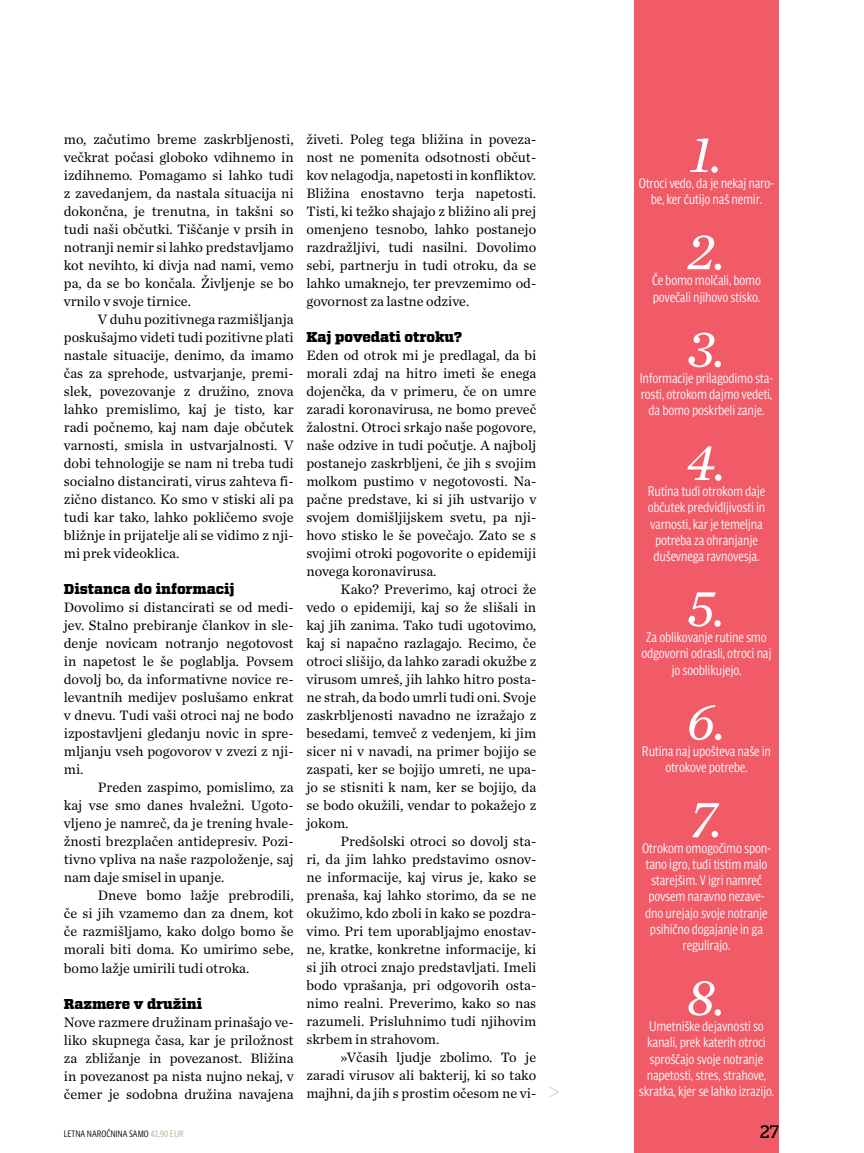
<style>
.page{position:relative;width:864px;height:1153px;background:#fff}
.page>*{position:absolute;margin:0;border:0;box-sizing:border-box;transform-origin:0 0}
.t1{font:italic 54px "Chronicle Text G1";color:#fff}
.t2{font:18px "Stag";color:#000}
.t3{font:14.25px/18px "Chronicle Text G1";color:#000;text-align:justify}
.t4{font:900 14.25px "Vitesse";color:#000}
.t5{font:13.5px/16.2px "Olisipone Head";letter-spacing:-.015em;color:#fff;text-align:center}
.t6{font:9px "Olisipone Head";color:#000}
.s1{color:#b8a988}
</style>
<div class="page">
<div style="left:634px;top:0;width:144px;height:1152px;background:#f15b67"></div>
<svg style="left:549px;top:1086px;width:9px;height:11px"></svg>
<p class="t3" style="left:64px;top:131px;width:231px">mo, začutimo breme zaskrbljenosti, večkrat počasi globoko vdihnemo in izdihnemo. Pomagamo si lahko tudi z zavedanjem, da nastala situacija ni dokončna, je trenutna, in takšni so tudi naši občutki. Tiščanje v prsih in notranji nemir si lahko predstavljamo kot nevihto, ki divja nad nami, vemo pa, da se bo končala. Življenje se bo vrnilo v svoje tirnice.</p>
<p class="t3" style="left:64px;top:311px;width:231px;text-indent:34px">V duhu pozitivnega razmišljanja poskušajmo videti tudi pozitivne plati nastale situacije, denimo, da imamo čas za sprehode, ustvarjanje, premi&shy;slek, povezovanje z družino, znova lahko premislimo, kaj je tisto, kar radi počnemo, kaj nam daje občutek varnosti, smisla in ustvarjalnosti. V dobi tehnologije se nam ni treba tudi socialno distancirati, virus zahteva fi&shy;zično distanco. Ko smo v stiski ali pa tudi kar tako, lahko pokličemo svoje bližnje in prijatelje ali se vidimo z nji&shy;mi prek videoklica.</p>
<p class="t4" style="left:64px;top:579px;width:172px">Distanca do informacij</p>
<p class="t3" style="left:64px;top:598px;width:231px">Dovolimo si distancirati se od medi&shy;jev. Stalno prebiranje člankov in sle&shy;denje novicam notranjo negotovost in napetost le še poglablja. Povsem dovolj bo, da informativne novice re&shy;levantnih medijev poslušamo enkrat v dnevu. Tudi vaši otroci naj ne bodo izpostavljeni gledanju novic in spre&shy;mljanju vseh pogovorov v zvezi z nji&shy;mi.</p>
<p class="t3" style="left:64px;top:778px;width:231px;text-indent:34px">Preden zaspimo, pomislimo, za kaj vse smo danes hvaležni. Ugoto&shy;vljeno je namreč, da je trening hvale&shy;žnosti brezplačen antidepresiv. Pozi&shy;tivno vpliva na naše razpoloženje, saj nam daje smisel in upanje.</p>
<p class="t3" style="left:64px;top:886px;width:231px;text-indent:34px">Dneve bomo lažje prebrodili, če si jih vzamemo dan za dnem, kot če razmišljamo, kako dolgo bomo še morali biti doma. Ko umirimo sebe, bomo lažje umirili tudi otroka.</p>
<p class="t4" style="left:64px;top:993px;width:140px">Razmere v družini</p>
<p class="t3" style="left:64px;top:1012px;width:231px">Nove razmere družinam prinašajo ve&shy;liko skupnega časa, kar je priložnost za zbližanje in povezanost. Bližina in povezanost pa nista nujno nekaj, v čemer je sodobna družina navajena</p>
<p class="t6" style="left:64px;top:1128px;width:121px">LETNA NAROČNINA SAMO <span class="s1">42,90 EUR</span></p>
<p class="t3" style="left:306px;top:130px;width:231px">živeti. Poleg tega bližina in poveza&shy;nost ne pomenita odsotnosti občut&shy;kov nelagodja, napetosti in konfliktov.<br>Bližina enostavno terja napetosti.<br>Tisti, ki težko shajajo z bližino ali prej omenjeno tesnobo, lahko postanejo razdražljivi, tudi nasilni. Dovolimo sebi, partnerju in tudi otroku, da se lahko umaknejo, ter prevzemimo od&shy;govornost za lastne odzive.</p>
<p class="t4" style="left:306px;top:327px;width:157px">Kaj povedati otroku?</p>
<p class="t3" style="left:306px;top:346px;width:231px">Eden od otrok mi je predlagal, da bi morali zdaj na hitro imeti še enega dojenčka, da v primeru, če on umre zaradi koronavirusa, ne bomo preveč žalostni. Otroci srkajo naše pogovore, naše odzive in tudi počutje. A najbolj postanejo zaskrbljeni, če jih s svojim molkom pustimo v negotovosti. Na&shy;pačne predstave, ki si jih ustvarijo v svojem domišljijskem svetu, pa nji&shy;hovo stisko le še povečajo. Zato se s svojimi otroki pogovorite o epidemiji novega koronavirusa.</p>
<p class="t3" style="left:306px;top:580px;width:231px;text-indent:34px">Kako? Preverimo, kaj otroci že vedo o epidemiji, kaj so že slišali in kaj jih zanima. Tako tudi ugotovimo, kaj si napačno razlagajo. Recimo, če otroci slišijo, da lahko zaradi okužbe z virusom umreš, jih lahko hitro posta&shy;ne strah, da bodo umrli tudi oni. Svoje zaskrbljenosti navadno ne izražajo z besedami, temveč z vedenjem, ki jim sicer ni v navadi, na primer bojijo se zaspati, ker se bojijo umreti, ne upa&shy;jo se stisniti k nam, ker se bojijo, da se bodo okužili, vendar to pokažejo z jokom.</p>
<p class="t3" style="left:306px;top:832px;width:231px;text-indent:34px">Predšolski otroci so dovolj sta&shy;ri, da jim lahko predstavimo osnov&shy;ne informacije, kaj virus je, kako se prenaša, kaj lahko storimo, da se ne okužimo, kdo zboli in kako se pozdra&shy;vimo. Pri tem uporabljajmo enostav&shy;ne, kratke, konkretne informacije, ki si jih otroci znajo predstavljati. Imeli bodo vprašanja, pri odgovorih osta&shy;nimo realni. Preverimo, kako so nas razumeli. Prisluhnimo tudi njihovim skrbem in strahovom.</p>
<p class="t3" style="left:306px;top:1048px;width:231px;text-indent:34px">»Včasih ljudje zbolimo. To je zaradi virusov ali bakterij, ki so tako majhni, da jih s prostim očesom ne vi-</p>
<h1 class="t1" style="left:689px;top:121px;width:35px">1.</h1>
<p class="t5" style="left:638px;top:175px;width:137px">Otroci vedo, da je nekaj naro&shy;be, ker čutijo naš nemir.</p>
<h1 class="t1" style="left:686px;top:218px;width:42px">2.</h1>
<p class="t5" style="left:651px;top:272px;width:110px;text-align:left">Če bomo molčali, bomo povečali njihovo stisko.</p>
<h1 class="t1" style="left:686px;top:315px;width:41px">3.</h1>
<p class="t5" style="left:639px;top:369px;width:135px">Informacije prilagodimo sta&shy;rosti, otrokom dajmo vedeti, da bomo poskrbeli zanje.</p>
<h1 class="t1" style="left:685px;top:429px;width:42px">4.</h1>
<p class="t5" style="left:647px;top:483px;width:119px">Rutina tudi otrokom daje občutek predvidljivosti in varnosti, kar je temeljna potreba za ohranjanje duševnega ravnovesja.</p>
<h1 class="t1" style="left:686px;top:575px;width:41px">5.</h1>
<p class="t5" style="left:641px;top:628px;width:132px">Za oblikovanje rutine smo odgovorni odrasli, otroci naj jo sooblikujejo.</p>
<h1 class="t1" style="left:686px;top:688px;width:42px">6.</h1>
<p class="t5" style="left:641px;top:742px;width:131px">Rutina naj upošteva naše in otrokove potrebe.</p>
<h1 class="t1" style="left:689px;top:785px;width:35px">7.</h1>
<p class="t5" style="left:641px;top:839px;width:130px">Otrokom omogočimo spon&shy;tano igro, tudi tistim malo starejšim. V igri namreč povsem naravno nezave&shy;dno urejajo svoje notranje psihično dogajanje in ga regulirajo.</p>
<h1 class="t1" style="left:686px;top:963px;width:41px">8.</h1>
<p class="t5" style="left:638px;top:1017px;width:137px">Umetniške dejavnosti so kanali, prek katerih otroci sproščajo svoje notranje napetosti, stres, strahove, skratka, kjer se lahko izrazijo.</p>
<p class="t2" style="left:759px;top:1120px;width:20px">27</p>
</div>
